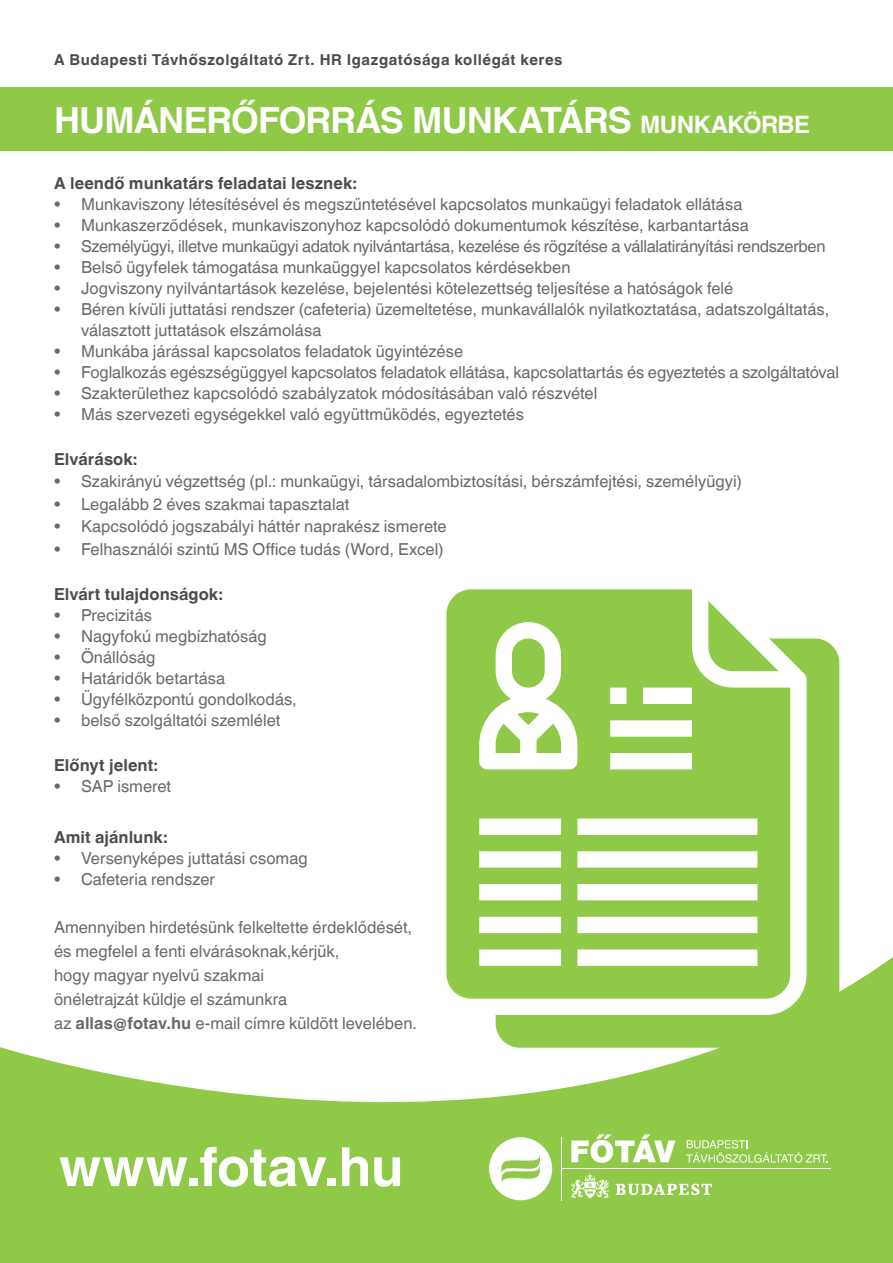
<style>
.page{position:relative;width:893px;height:1263px;background:#fff}
.page>*{position:absolute;margin:0;border:0;box-sizing:border-box;transform-origin:0 0}
.t1{font:700 54px "Helvetica World";letter-spacing:-.01em;color:#fff}
.t2{font:700 36px "Helvetica World";letter-spacing:-.025em;color:#fff}
.t3{font:16.5px/21px "Helvetica World";color:#69696c}
.t4{font:16.5px "Helvetica World";letter-spacing:-.02em;color:#69696c}
.t5{font:700 16.5px "Helvetica World";letter-spacing:.005em;color:#4b4c4d}
.t6{font:700 15px "Helvetica World";letter-spacing:.04em;color:#4b4c4d}
.s1{font-size:24px}
.s2{font-weight:700}
</style>
<div class="page">
<div style="left:0;top:87px;width:893px;height:63px;background:#90c848"></div>
<svg style="left:0;top:905px;width:893px;height:358px;fill:#90c848"></svg>
<svg style="left:686px;top:1140px;width:142px;height:23px"></svg>
<svg style="left:571px;top:1134px;width:104px;height:29px"></svg>
<svg style="left:489px;top:1137px;width:63px;height:63px"></svg>
<svg style="left:616px;top:1183px;width:96px;height:12px"></svg>
<svg style="left:571px;top:1173px;width:38px;height:25px"></svg>
<hr style="left:562px;top:1168px;width:269px;height:1px;background:#fff">
<hr style="left:561px;top:1137px;width:1px;height:63px;background:#fff">
<svg style="left:496px;top:638px;width:343px;height:410px;fill:#90c848"></svg>
<svg style="left:446px;top:589px;width:344px;height:409px;fill:#90c848"></svg>
<p class="t6" style="left:54px;top:51px;width:510px">A Budapesti Távhőszolgáltató Zrt. HR Igazgatósága kollégát keres</p>
<p class="t2" style="left:54px;top:100px;width:757px">HUMÁNERŐFORRÁS MUNKATÁRS <span class="s1">MUNKAKÖRBE</span></p>
<p class="t5" style="left:54px;top:173px;width:304px">A leendő munkatárs feladatai lesznek:</p>
<p class="t3" style="left:54px;top:193px;width:690px">• Munkaviszony létesítésével és megszűntetésével kapcsolatos munkaügyi feladatok ellátása</p>
<p class="t3" style="left:54px;top:214px;width:696px">• Munkaszerződések, munkaviszonyhoz kapcsolódó dokumentumok készítése, karbantartása</p>
<p class="t4" style="left:54px;top:236px;width:773px">• Személyügyi, illetve munkaügyi adatok nyilvántartása, kezelése és rögzítése a vállalatirányítási rendszerben</p>
<p class="t3" style="left:54px;top:256px;width:518px">• Belső ügyfelek támogatása munkaüggyel kapcsolatos kérdésekben</p>
<p class="t3" style="left:54px;top:277px;width:681px">• Jogviszony nyilvántartások kezelése, bejelentési kötelezettség teljesítése a hatóságok felé</p>
<p class="t3" style="left:81px;top:298px;width:750px;text-indent:-27px">• Béren kívüli juttatási rendszer (cafeteria) üzemeltetése, munkavállalók nyilatkoztatása, adatszolgáltatás, választott juttatások elszámolása</p>
<p class="t3" style="left:54px;top:340px;width:411px">• Munkába járással kapcsolatos feladatok ügyintézése</p>
<p class="t3" style="left:54px;top:361px;width:786px">• Foglalkozás egészségüggyel kapcsolatos feladatok ellátása, kapcsolattartás és egyeztetés a szolgáltatóval</p>
<p class="t3" style="left:54px;top:382px;width:545px">• Szakterülethez kapcsolódó szabályzatok módosításában való részvétel</p>
<p class="t3" style="left:54px;top:403px;width:471px">• Más szervezeti egységekkel való együttműködés, egyeztetés</p>
<p class="t5" style="left:54px;top:449px;width:85px">Elvárások:</p>
<p class="t3" style="left:54px;top:471px;width:689px">• Szakirányú végzettség (pl.: munkaügyi, társadalombiztosítási, bérszámfejtési, személyügyi)</p>
<p class="t3" style="left:54px;top:493px;width:297px">• Legalább 2 éves szakmai tapasztalat</p>
<p class="t3" style="left:54px;top:516px;width:394px">• Kapcsolódó jogszabályi háttér naprakész ismerete</p>
<p class="t3" style="left:54px;top:538px;width:391px">• Felhasználói szintű MS Office tudás (Word, Excel)</p>
<p class="t5" style="left:54px;top:584px;width:170px">Elvárt tulajdonságok:</p>
<p class="t3" style="left:54px;top:604px;width:100px">• Precizitás</p>
<p class="t3" style="left:54px;top:625px;width:214px">• Nagyfokú megbízhatóság</p>
<p class="t3" style="left:54px;top:646px;width:103px">• Önállóság</p>
<p class="t3" style="left:54px;top:667px;width:173px">• Határidők betartása</p>
<p class="t3" style="left:54px;top:688px;width:244px">• Ügyfélközpontú gondolkodás,</p>
<p class="t3" style="left:54px;top:709px;width:228px">• belső szolgáltatói szemlélet</p>
<p class="t5" style="left:54px;top:755px;width:105px">Előnyt jelent:</p>
<p class="t3" style="left:54px;top:775px;width:119px">• SAP ismeret</p>
<p class="t5" style="left:54px;top:827px;width:115px">Amit ajánlunk:</p>
<p class="t3" style="left:54px;top:847px;width:255px">• Versenyképes juttatási csomag</p>
<p class="t3" style="left:54px;top:868px;width:162px">• Cafeteria rendszer</p>
<p class="t3" style="left:54px;top:916px;width:360px">Amennyiben hirdetésünk felkeltette érdeklődését,</p>
<p class="t3" style="left:54px;top:940px;width:287px">és megfelel a fenti elvárásoknak,kérjük,</p>
<p class="t3" style="left:54px;top:964px;width:212px">hogy magyar nyelvű szakmai</p>
<p class="t3" style="left:54px;top:988px;width:235px">önéletrajzát küldje el számunkra</p>
<p class="t3" style="left:54px;top:1012px;width:364px">az <span class="s2">allas@fotav.hu</span> e-mail címre küldött levelében.</p>
<p class="t1" style="left:59px;top:1136px;width:346px">www.fotav.hu</p>
</div>
